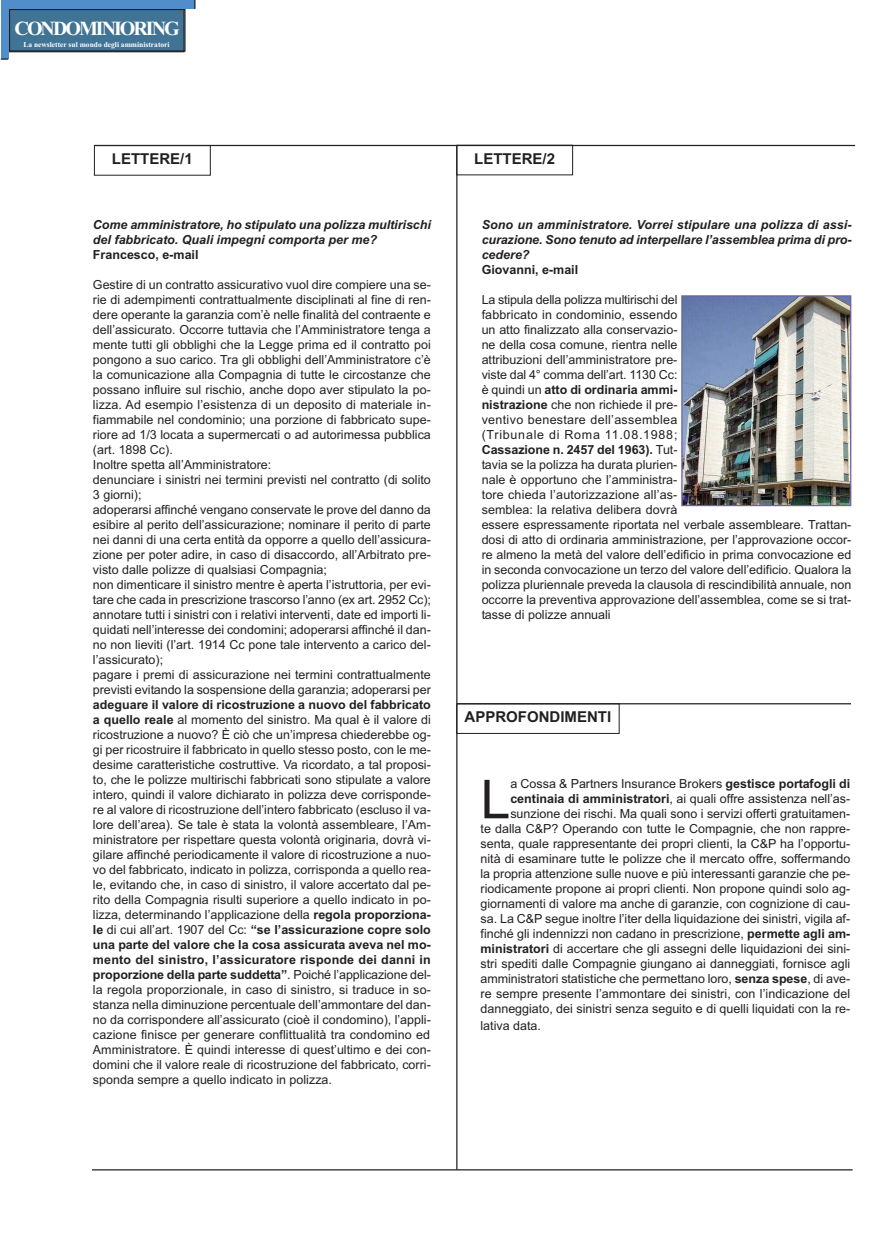
<style>
.page{position:relative;width:886px;height:1241px;background:#fff}
.page>*{position:absolute;margin:0;border:0;box-sizing:border-box;transform-origin:0 0}
.t1{font:53.62px "Arial";color:#231f20}
.t2{font:700 20px "Times New Roman";letter-spacing:-.1em;color:#fff}
.t3{font:700 15px "Arial";color:#231f20}
.t4{font:12.5px/15px "Arial";color:#231f20}
.t5{font:italic 700 12.5px/15px "Arial";letter-spacing:-.005em;color:#231f20}
.t6{font:700 7.5px "Times New Roman";color:#fff}
.s1{font-style:normal}
.s2{font-weight:700}
</style>
<div class="page">
<hr style="left:456px;top:145px;width:1px;height:1024px;background:#231f20">
<hr style="left:92px;top:1168px;width:760px;height:2px;background:#231f20">
<hr style="left:94px;top:145px;width:761px;height:1px;background:#231f20">
<div style="left:94px;top:145px;width:116px;height:30px;border:1px solid #231f20"></div>
<div style="left:456px;top:145px;width:117px;height:30px;border:1px solid #231f20"></div>
<hr style="left:457px;top:703px;width:394px;height:1px;background:#231f20">
<div style="left:456px;top:703px;width:163px;height:30px;border:1px solid #231f20"></div>
<div style="left:11px;top:11px;width:171px;height:39px;background:#407394"></div>
<div style="left:9px;top:9px;width:177px;height:43px;border:1px solid #231f20"></div>
<div style="left:1px;top:0;width:7px;height:58px;background:#518dca"></div>
<div style="left:8px;top:0;width:187px;height:9px;background:#518dca"></div>
<svg style="left:1px;top:58px;width:7px;height:2px"></svg>
<img style="left:683px;top:297px;width:166px;height:207px">
<div style="left:681px;top:295px;width:170px;height:211px;border:1px solid #6f61ab"></div>
<p class="t2" style="left:15px;top:22px;width:167px">CONDOMINIORING</p>
<p class="t6" style="left:23px;top:42px;width:148px">La newsletter sul mondo degli amministratori</p>
<p class="t3" style="left:112px;top:153px;width:82px">LETTERE/1</p>
<p class="t3" style="left:474px;top:153px;width:82px">LETTERE/2</p>
<p class="t5" style="left:93px;top:218px;width:339px">Come amministratore, ho stipulato una polizza multirischi del fabbricato. Quali impegni comporta per me?<br><span class="s1">Francesco, e-mail</span></p>
<p class="t4" style="left:93px;top:278px;width:339px">Gestire di un contratto assicurativo vuol dire compiere una se&shy;rie di adempimenti contrattualmente disciplinati al fine di ren&shy;dere operante la garanzia com’è nelle finalità del contraente e dell’assicurato. Occorre tuttavia che l’Amministratore tenga a mente tutti gli obblighi che la Legge prima ed il contratto poi pongono a suo carico. Tra gli obblighi dell’Amministratore c’è la comunicazione alla Compagnia di tutte le circostanze che possano influire sul rischio, anche dopo aver stipulato la po&shy;lizza. Ad esempio l’esistenza di un deposito di materiale in&shy;fiammabile nel condominio; una porzione di fabbricato supe&shy;riore ad 1/3 locata a supermercati o ad autorimessa pubblica (art. 1898 Cc).<br>Inoltre spetta all’Amministratore:<br>denunciare i sinistri nei termini previsti nel contratto (di solito 3 giorni);<br>adoperarsi affinché vengano conservate le prove del danno da esibire al perito dell’assicurazione; nominare il perito di parte nei danni di una certa entità da opporre a quello dell’assicura&shy;zione per poter adire, in caso di disaccordo, all’Arbitrato pre&shy;visto dalle polizze di qualsiasi Compagnia;<br>non dimenticare il sinistro mentre è aperta l’istruttoria, per evi&shy;tare che cada in prescrizione trascorso l’anno (ex art. 2952 Cc); annotare tutti i sinistri con i relativi interventi, date ed importi li&shy;quidati nell’interesse dei condomini; adoperarsi affinché il dan&shy;no non lieviti (l’art. 1914 Cc pone tale intervento a carico del&shy;l’assicurato);<br>pagare i premi di assicurazione nei termini contrattualmente previsti evitando la sospensione della garanzia; adoperarsi per <span class="s2">adeguare il valore di ricostruzione a nuovo del fabbricato a quello reale</span> al momento del sinistro. Ma qual è il valore di ricostruzione a nuovo? È ciò che un’impresa chiederebbe og&shy;gi per ricostruire il fabbricato in quello stesso posto, con le me&shy;desime caratteristiche costruttive. Va ricordato, a tal proposi&shy;to, che le polizze multirischi fabbricati sono stipulate a valore intero, quindi il valore dichiarato in polizza deve corrisponde&shy;re al valore di ricostruzione dell’intero fabbricato (escluso il va&shy;lore dell’area). Se tale è stata la volontà assembleare, l’Am&shy;ministratore per rispettare questa volontà originaria, dovrà vi&shy;gilare affinché periodicamente il valore di ricostruzione a nuo&shy;vo del fabbricato, indicato in polizza, corrisponda a quello rea&shy;le, evitando che, in caso di sinistro, il valore accertato dal pe&shy;rito della Compagnia risulti superiore a quello indicato in po&shy;lizza, determinando l’applicazione della <span class="s2">regola proporziona&shy;le</span> di cui all’art. 1907 del Cc: <span class="s2">“se l’assicurazione copre solo una parte del valore che la cosa assicurata aveva nel mo&shy;mento del sinistro, l’assicuratore risponde dei danni in proporzione della parte suddetta”</span>. Poiché l’applicazione del&shy;la regola proporzionale, in caso di sinistro, si traduce in so&shy;stanza nella diminuzione percentuale dell’ammontare del dan&shy;no da corrispondere all’assicurato (cioè il condomino), l’appli&shy;cazione finisce per generare conflittualità tra condomino ed Amministratore. È quindi interesse di quest’ultimo e dei con&shy;domini che il valore reale di ricostruzione del fabbricato, corri&shy;sponda sempre a quello indicato in polizza.</p>
<p class="t5" style="left:482px;top:218px;width:371px">Sono un amministratore. Vorrei stipulare una polizza di assi&shy;curazione. Sono tenuto ad interpellare l’assemblea prima di pro&shy;cedere?<br><span class="s1">Giovanni, e-mail</span></p>
<p class="t4" style="left:482px;top:293px;width:371px">La stipula della polizza multirischi del<br>fabbricato in condominio, essendo<br>un atto finalizzato alla conservazio-<br>ne della cosa comune, rientra nelle<br>attribuzioni dell’amministratore pre-<br>viste dal 4° comma dell’art. 1130 Cc:<br>è quindi un <span class="s2">atto di ordinaria ammi-<br>nistrazione</span> che non richiede il pre-<br>ventivo benestare dell’assemblea<br>(Tribunale di Roma 11.08.1988;<br><span class="s2">Cassazione n. 2457 del 1963).</span> Tut-<br>tavia se la polizza ha durata plurien-<br>nale è opportuno che l’amministra-<br>tore chieda l’autorizzazione all’as-<br>semblea: la relativa delibera dovrà<br>essere espressamente riportata nel verbale assembleare. Trattan&shy;dosi di atto di ordinaria amministrazione, per l’approvazione occor&shy;re almeno la metà del valore dell’edificio in prima convocazione ed in seconda convocazione un terzo del valore dell’edificio. Qualora la polizza pluriennale preveda la clausola di rescindibilità annuale, non occorre la preventiva approvazione dell’assemblea, come se si trat&shy;tasse di polizze annuali</p>
<p class="t3" style="left:465px;top:711px;width:148px">APPROFONDIMENTI</p>
<p class="t4" style="left:480px;top:777px;width:371px;text-align:right">a Cossa &amp; Partners Insurance Brokers <span class="s2">gestisce portafogli di centinaia di amministratori</span>, ai quali offre assistenza nell’as&shy;sunzione dei rischi. Ma quali sono i servizi offerti gratuitamen-<br>te dalla C&amp;P? Operando con tutte le Compagnie, che non rappre&shy;senta, quale rappresentante dei propri clienti, la C&amp;P ha l’opportu&shy;nità di esaminare tutte le polizze che il mercato offre, soffermando la propria attenzione sulle nuove e più interessanti garanzie che pe&shy;riodicamente propone ai propri clienti. Non propone quindi solo ag&shy;giornamenti di valore ma anche di garanzie, con cognizione di cau&shy;sa. La C&amp;P segue inoltre l’iter della liquidazione dei sinistri, vigila af&shy;finché gli indennizzi non cadano in prescrizione, <span class="s2">permette agli am&shy;ministratori</span> di accertare che gli assegni delle liquidazioni dei sini&shy;stri spediti dalle Compagnie giungano ai danneggiati, fornisce agli amministratori statistiche che permettano loro, <span class="s2">senza spese</span>, di ave&shy;re sempre presente l’ammontare dei sinistri, con l’indicazione del danneggiato, dei sinistri senza seguito e di quelli liquidati con la re-</p>
<p class="t4" style="left:480px;top:1018px;width:62px">lativa data.</p>
<p class="t1" style="left:480px;top:779px;width:31px">L</p>
</div>
